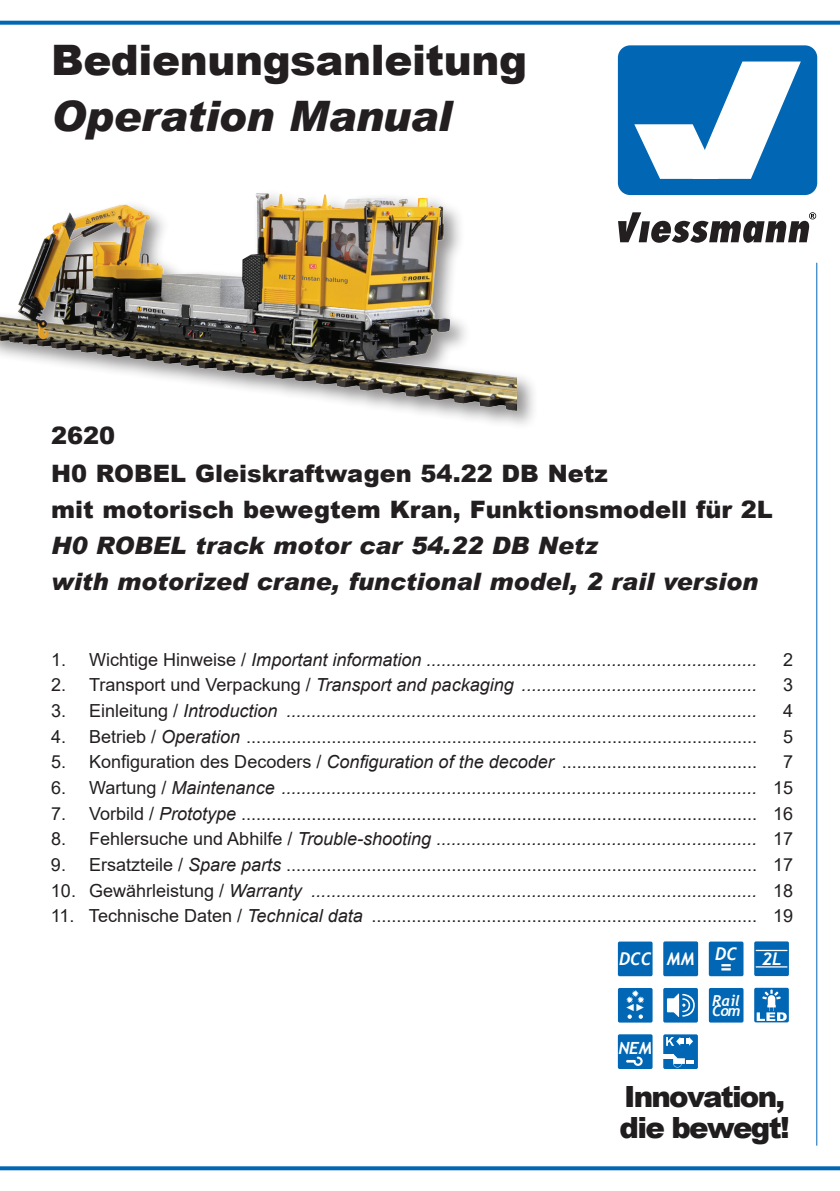
<style>
.page{position:relative;width:840px;height:1191px;background:#fff}
.page>*{position:absolute;margin:0;border:0;box-sizing:border-box;transform-origin:0 0}
.t1{font:900 42px "Arial";letter-spacing:-.01em;color:#231f20}
.t2{font:italic 900 42px "Arial";letter-spacing:-.01em;color:#231f20}
.t3{font:900 29.2px/31px "Arial";letter-spacing:-.06em;color:#201d1e}
.t4{font:900 24px/36px "Arial";color:#231f20}
.t5{font:italic 900 24px/36px "Arial";color:#231f20}
.t6{font:700 18.6px "Arial";color:#fff}
.t7{font:italic 18px "Arial";color:#231f20}
.t8{font:18px "Arial";color:#231f20}
.t9{font:italic 700 17.4px "Trebuchet";color:#fff}
.t10{font:italic 700 16.8px "Trebuchet";color:#fff}
.t11{font:italic 700 14.8px "Trebuchet";color:#fff}
.t12{font:900 10.2px "Arial";color:#fff}
.s1{font-style:normal}
.s2{font-style:italic}
</style>
<div class="page">
<svg style="left:0;top:1166px;width:839px;height:4px;background:#1471b8"></svg>
<hr style="left:0;top:21px;width:839px;height:3px;background:#0166b3">
<hr style="left:815px;top:263px;width:1px;height:882px;background:#0166b3">
<div style="left:617px;top:45px;width:199px;height:150px;background:#0166b3;border-radius:12px"></div>
<svg style="left:634px;top:62px;width:166px;height:117px"></svg>
<svg style="left:618px;top:212px;width:197px;height:31px"></svg>
<div style="left:708px;top:941px;width:35px;height:35px;background:#0166b3;border-radius:2px"></div>
<div style="left:617px;top:941px;width:35px;height:35px;background:#0166b3;border-radius:2px"></div>
<div style="left:617px;top:988px;width:35px;height:34px;background:#0166b3;border-radius:2px"></div>
<svg style="left:627px;top:1014px;width:4px;height:4px"></svg>
<svg style="left:638px;top:1014px;width:4px;height:4px"></svg>
<svg style="left:626px;top:990px;width:17px;height:13px"></svg>
<div style="left:663px;top:941px;width:34px;height:35px;background:#0166b3;border-radius:2px"></div>
<div style="left:617px;top:1034px;width:35px;height:35px;background:#0166b3;border-radius:2px"></div>
<svg style="left:626px;top:1056px;width:16px;height:10px"></svg>
<div style="left:708px;top:988px;width:35px;height:34px;background:#0166b3;border-radius:2px"></div>
<div style="left:663px;top:988px;width:34px;height:34px;background:#0166b3;border-radius:2px"></div>
<div style="left:666px;top:998px;width:12px;height:14px;background:#fff"></div>
<svg style="left:673px;top:993px;width:21px;height:24px"></svg>
<div style="left:0;top:188px;width:538px;height:243px;background:#231f20;opacity:.5"></div>
<img style="left:0;top:188px;width:516px;height:242px">
<div style="left:753px;top:941px;width:35px;height:35px;background:#0166b3;border-radius:2px"></div>
<hr style="left:755px;top:949px;width:32px;height:2px;background:#fff">
<hr style="left:755px;top:966px;width:32px;height:1px;background:#fff">
<svg style="left:753px;top:987px;width:35px;height:35px"></svg>
<svg style="left:756px;top:989px;width:30px;height:32px"></svg>
<div style="left:663px;top:1034px;width:34px;height:35px;background:#0166b3;border-radius:2px"></div>
<div style="left:663px;top:1053px;width:9px;height:5px;background:#fff"></div>
<svg style="left:672px;top:1054px;width:21px;height:13px"></svg>
<svg style="left:666px;top:1037px;width:26px;height:8px"></svg>
<h1 class="t1" style="left:51px;top:30px;width:477px">Bedienungsanleitung</h1>
<h1 class="t2" style="left:51px;top:90px;width:402px">Operation Manual</h1>
<h3 class="t4" style="left:51px;top:417px;width:66px">2620</h3>
<h3 class="t4" style="left:51px;top:454px;width:723px">H0 ROBEL Gleiskraftwagen 54.22 DB Netz<br>mit motorisch bewegtem Kran, Funktionsmodell für 2L</h3>
<h3 class="t5" style="left:51px;top:526px;width:708px">H0 ROBEL track motor car 54.22 DB Netz<br>with motorized crane, functional model, 2 rail version</h3>
<p class="t7" style="left:51px;top:647px;width:707px"><span class="s1">1. Wichtige Hinweise /</span> Important information ..................................................................</p>
<p class="t8" style="left:782px;top:647px;width:12px">2</p>
<p class="t7" style="left:51px;top:673px;width:707px"><span class="s1">2. Transport und Verpackung /</span> Transport and packaging ...............................................</p>
<p class="t8" style="left:782px;top:672px;width:12px">3</p>
<p class="t7" style="left:51px;top:699px;width:707px"><span class="s1">3. Einleitung /</span> Introduction ..............................................................................................</p>
<p class="t8" style="left:782px;top:698px;width:12px">4</p>
<p class="t8" style="left:51px;top:724px;width:707px">4. Betrieb / <span class="s2">Operation</span> ......................................................................................................</p>
<p class="t8" style="left:782px;top:724px;width:12px">5</p>
<p class="t8" style="left:51px;top:749px;width:707px">5. Konfiguration des Decoders / <span class="s2">Configuration of the decoder</span> .......................................</p>
<p class="t8" style="left:782px;top:749px;width:12px">7</p>
<p class="t7" style="left:51px;top:776px;width:743px"><span class="s1">6. Wartung /</span> Maintenance ............................................................................................... <span class="s1">15</span></p>
<p class="t8" style="left:51px;top:801px;width:743px">7. Vorbild / <span class="s2">Prototype</span> ....................................................................................................... 16</p>
<p class="t7" style="left:51px;top:827px;width:743px"><span class="s1">8. Fehlersuche und Abhilfe /</span> Trouble-shooting ................................................................ <span class="s1">17</span></p>
<p class="t8" style="left:51px;top:852px;width:743px">9. Ersatzteile / <span class="s2">Spare parts</span> .............................................................................................. 17</p>
<p class="t7" style="left:51px;top:878px;width:743px"><span class="s1">10. Gewährleistung /</span> Warranty ......................................................................................... <span class="s1">18</span></p>
<p class="t8" style="left:51px;top:903px;width:743px">11. Technische Daten / <span class="s2">Technical data</span> ............................................................................. 19</p>
<p class="t9" style="left:761px;top:947px;width:21px">2L</p>
<p class="t9" style="left:715px;top:942px;width:23px">DC</p>
<p class="t6" style="left:720px;top:954px;width:12px">=</p>
<p class="t9" style="left:618px;top:947px;width:34px">DCC</p>
<p class="t12" style="left:624px;top:1000px;width:22px">◄►</p>
<p class="t9" style="left:666px;top:947px;width:29px">MM</p>
<p class="t11" style="left:712px;top:991px;width:29px">Rail</p>
<p class="t11" style="left:712px;top:1000px;width:29px">Com</p>
<p class="t10" style="left:618px;top:1037px;width:35px">NEM</p>
<h2 class="t3" style="left:619px;top:1080px;width:171px">Innovation, die bewegt!</h2>
</div>
